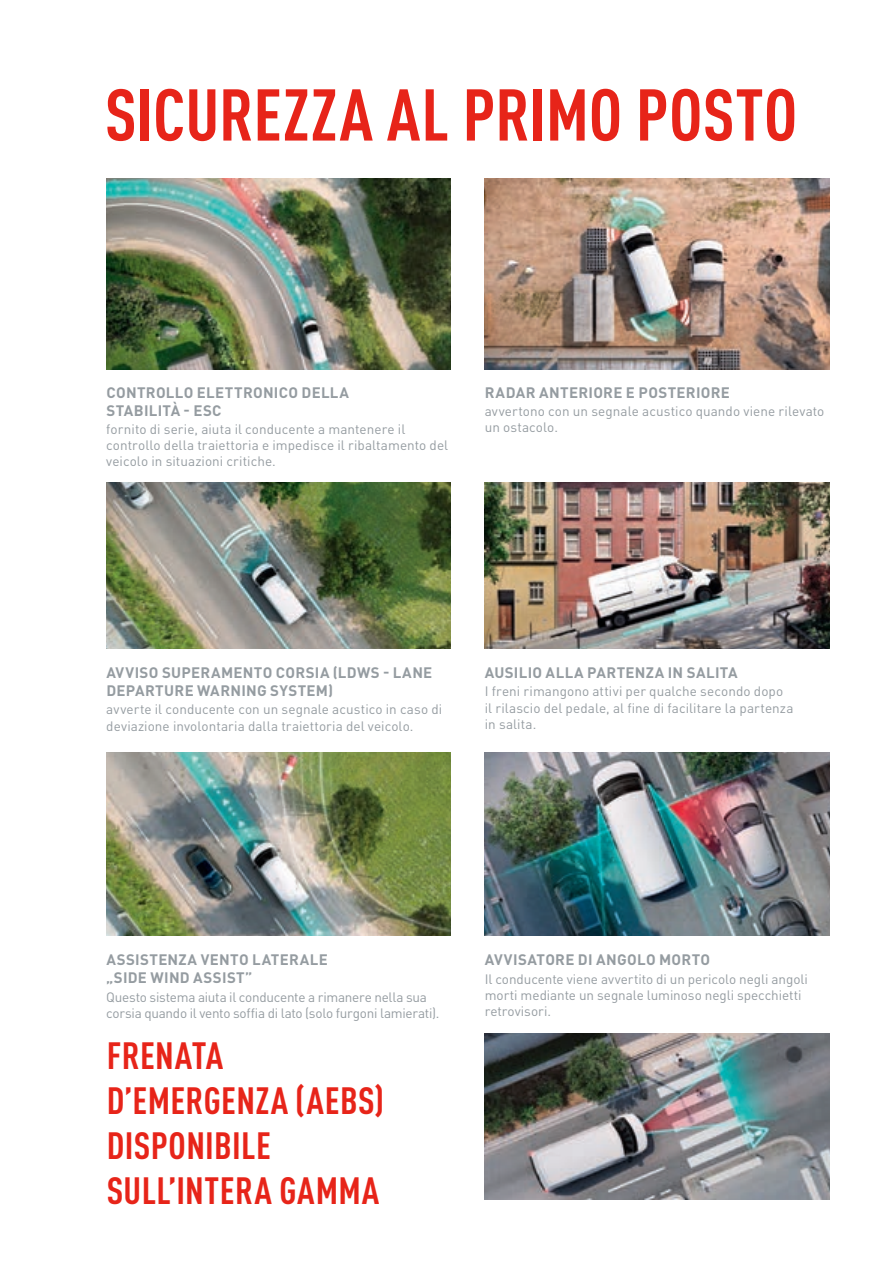
<style>
.page{position:relative;width:893px;height:1263px;background:#fff}
.page>*{position:absolute;margin:0;border:0;box-sizing:border-box;transform-origin:0 0}
.t1{font:700 condensed 72px "DIN Pro";color:#e72419}
.t2{font:700 condensed 37.5px/45px "DIN Pro";letter-spacing:.01em;color:#e72419}
.t3{font:700 15px/18px "DIN Pro";letter-spacing:.02em;color:#959ca1}
.t4{font:13.5px/16.2px "DIN Pro";letter-spacing:.005em;color:#959ca1}
.t5{font:13.5px/16.2px "DIN Pro";letter-spacing:-.02em;color:#959ca1}
</style>
<div class="page">
<img style="left:106px;top:179px;width:345px;height:191px">
<img style="left:106px;top:483px;width:345px;height:165px">
<img style="left:106px;top:753px;width:345px;height:182px">
<img style="left:485px;top:179px;width:344px;height:191px">
<img style="left:485px;top:483px;width:344px;height:165px">
<img style="left:485px;top:753px;width:344px;height:182px">
<img style="left:485px;top:1033px;width:344px;height:166px">
<h1 class="t1" style="left:105px;top:61px;width:694px">SICUREZZA AL PRIMO POSTO</h1>
<p class="t3" style="left:106px;top:382px;width:244px">CONTROLLO ELETTRONICO DELLA<br>STABILITÀ - ESC</p>
<p class="t4" style="left:106px;top:420px;width:343px">fornito di serie, aiuta il conducente a mantenere il controllo della traiettoria e impedisce il ribaltamento del veicolo in situazioni critiche.</p>
<p class="t3" style="left:485px;top:382px;width:247px">RADAR ANTERIORE E POSTERIORE</p>
<p class="t4" style="left:485px;top:402px;width:341px">avvertono con un segnale acustico quando viene rilevato un ostacolo.</p>
<p class="t3" style="left:106px;top:662px;width:327px">AVVISO SUPERAMENTO CORSIA (LDWS - LANE<br>DEPARTURE WARNING SYSTEM)</p>
<p class="t4" style="left:106px;top:700px;width:337px">avverte il conducente con un segnale acustico in caso di deviazione involontaria dalla traiettoria del veicolo.</p>
<p class="t3" style="left:485px;top:662px;width:254px">AUSILIO ALLA PARTENZA IN SALITA</p>
<p class="t4" style="left:485px;top:682px;width:310px">I freni rimangono attivi per qualche secondo dopo il rilascio del pedale, al fine di facilitare la partenza in salita.</p>
<p class="t3" style="left:106px;top:949px;width:223px">ASSISTENZA VENTO LATERALE „SIDE WIND ASSIST”</p>
<p class="t5" style="left:106px;top:987px;width:335px">Questo sistema aiuta il conducente a rimanere nella sua corsia quando il vento soffia di lato (solo furgoni lamierati).</p>
<h2 class="t2" style="left:107px;top:1029px;width:278px">FRENATA<br>D’EMERGENZA (AEBS)<br>DISPONIBILE<br>SULL’INTERA GAMMA</h2>
<p class="t3" style="left:485px;top:949px;width:227px">AVVISATORE DI ANGOLO MORTO</p>
<p class="t4" style="left:485px;top:969px;width:325px">Il conducente viene avvertito di un pericolo negli angoli morti mediante un segnale luminoso negli specchietti retrovisori.</p>
</div>
